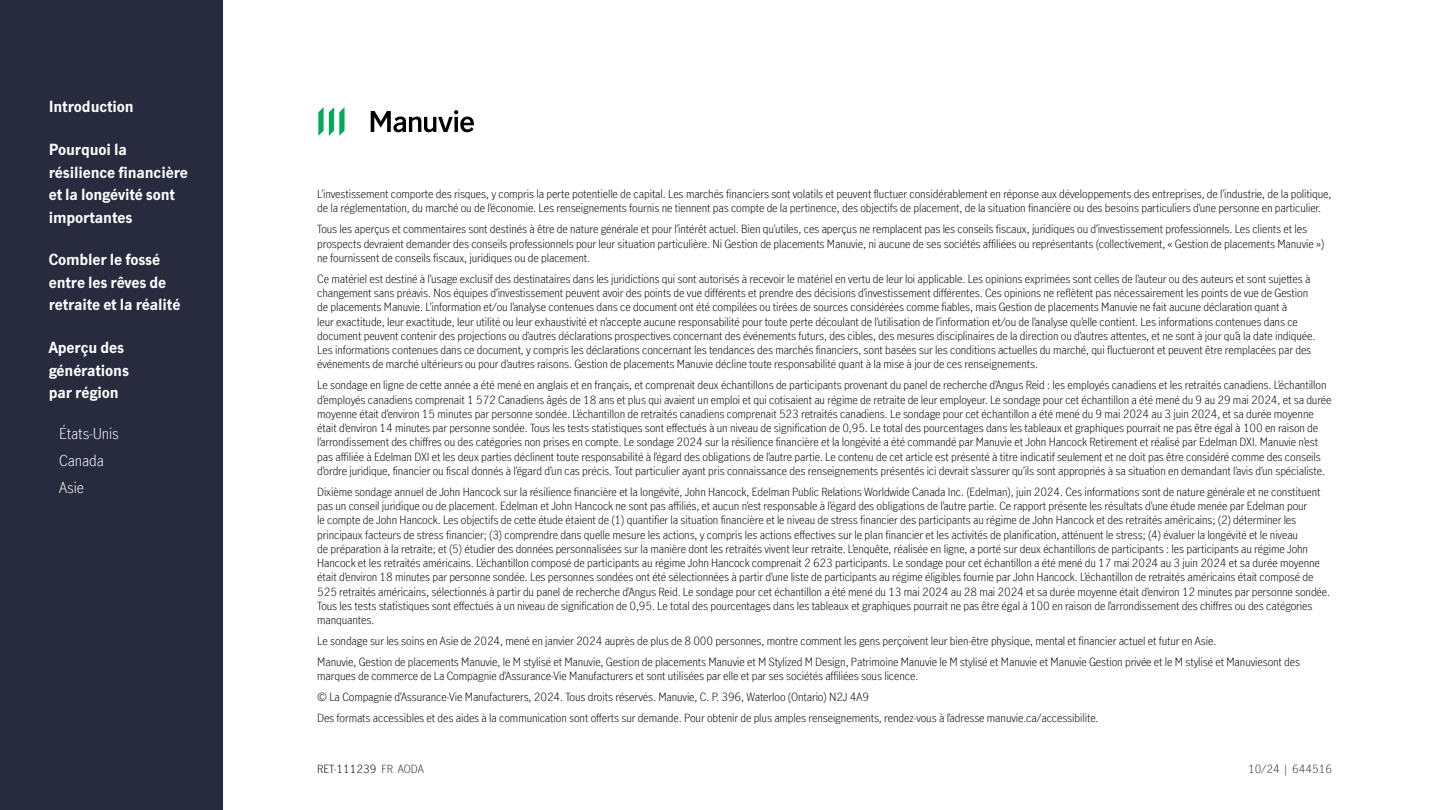
<style>
.page{position:relative;width:1440px;height:810px;background:#fff}
.page>*{position:absolute;margin:0;border:0;box-sizing:border-box;transform-origin:0 0}
.t1{font:700 15px/22.5px "Manulife JH Sans Optimized";letter-spacing:-.01em;color:#fff}
.t2{font:300 15px/27px "Manulife JH Sans Optimized";letter-spacing:-.01em;color:#fff}
.t3{font:300 11.25px/14.2px "Manulife JH Sans Optimized";letter-spacing:-.01em;color:#000}
.t4{font:300 11.25px "Manulife JH Sans Optimized";color:#282b3e}
.s1{color:#282b3e}
</style>
<div class="page">
<svg style="left:318px;top:107px;width:27px;height:29px"></svg>
<svg style="left:371px;top:110px;width:103px;height:22px"></svg>
<div style="left:0;top:0;width:223px;height:810px;background:#282b3e"></div>
<h1 class="t1" style="left:49px;top:95px;width:87px">Introduction</h1>
<h1 class="t1" style="left:49px;top:138px;width:141px">Pourquoi la résilience financière et la longévité sont importantes</h1>
<h1 class="t1" style="left:49px;top:248px;width:133px">Combler le fossé entre les rêves de retraite et la réalité</h1>
<h1 class="t1" style="left:49px;top:336px;width:82px">Aperçu des générations par région</h1>
<h1 class="t2" style="left:59px;top:419px;width:61px">États-Unis<br>Canada<br>Asie</h1>
<p class="t3" style="left:317px;top:186px;width:1016px">L’investissement comporte des risques, y compris la perte potentielle de capital. Les marchés financiers sont volatils et peuvent fluctuer considérablement en réponse aux développements des entreprises, de l’industrie, de la politique, de la réglementation, du marché ou de l’économie. Les renseignements fournis ne tiennent pas compte de la pertinence, des objectifs de placement, de la situation financière ou des besoins particuliers d’une personne en particulier.</p>
<p class="t3" style="left:317px;top:222px;width:1009px">Tous les aperçus et commentaires sont destinés à être de nature générale et pour l’intérêt actuel. Bien qu’utiles, ces aperçus ne remplacent pas les conseils fiscaux, juridiques ou d’investissement professionnels. Les clients et les prospects devraient demander des conseils professionnels pour leur situation particulière. Ni Gestion de placements Manuvie, ni aucune de ses sociétés affiliées ou représentants (collectivement, « Gestion de placements Manuvie ») ne fournissent de conseils fiscaux, juridiques ou de placement.</p>
<p class="t3" style="left:317px;top:271px;width:1000px">Ce matériel est destiné à l’usage exclusif des destinataires dans les juridictions qui sont autorisés à recevoir le matériel en vertu de leur loi applicable. Les opinions exprimées sont celles de l’auteur ou des auteurs et sont sujettes à changement sans préavis. Nos équipes d’investissement peuvent avoir des points de vue différents et prendre des décisions d’investissement différentes. Ces opinions ne reflètent pas nécessairement les points de vue de Gestion de placements Manuvie. L’information et/ou l’analyse contenues dans ce document ont été compilées ou tirées de sources considérées comme fiables, mais Gestion de placements Manuvie ne fait aucune déclaration quant à<br>leur exactitude, leur exactitude, leur utilité ou leur exhaustivité et n’accepte aucune responsabilité pour toute perte découlant de l’utilisation de l’information et/ou de l’analyse qu’elle contient. Les informations contenues dans ce document peuvent contenir des projections ou d’autres déclarations prospectives concernant des événements futurs, des cibles, des mesures disciplinaires de la direction ou d’autres attentes, et ne sont à jour qu’à la date indiquée.<br>Les informations contenues dans ce document, y compris les déclarations concernant les tendances des marchés financiers, sont basées sur les conditions actuelles du marché, qui fluctueront et peuvent être remplacées par des événements de marché ultérieurs ou pour d’autres raisons. Gestion de placements Manuvie décline toute responsabilité quant à la mise à jour de ces renseignements.</p>
<p class="t3" style="left:317px;top:378px;width:1016px">Le sondage en ligne de cette année a été mené en anglais et en français, et comprenait deux échantillons de participants provenant du panel de recherche d’Angus Reid : les employés canadiens et les retraités canadiens. L’échantillon d’employés canadiens comprenait 1 572 Canadiens âgés de 18 ans et plus qui avaient un emploi et qui cotisaient au régime de retraite de leur employeur. Le sondage pour cet échantillon a été mené du 9 au 29 mai 2024, et sa durée moyenne était d’environ 15 minutes par personne sondée. L’échantillon de retraités canadiens comprenait 523 retraités canadiens. Le sondage pour cet échantillon a été mené du 9 mai 2024 au 3 juin 2024, et sa durée moyenne était d’environ 14 minutes par personne sondée. Tous les tests statistiques sont effectués à un niveau de signification de 0,95. Le total des pourcentages dans les tableaux et graphiques pourrait ne pas être égal à 100 en raison de l’arrondissement des chiffres ou des catégories non prises en compte. Le sondage 2024 sur la résilience financière et la longévité a été commandé par Manuvie et John Hancock Retirement et réalisé par Edelman DXI. Manuvie n’est pas affiliée à Edelman DXI et les deux parties déclinent toute responsabilité à l’égard des obligations de l’autre partie. Le contenu de cet article est présenté à titre indicatif seulement et ne doit pas être considéré comme des conseils d’ordre juridique, financier ou fiscal donnés à l’égard d’un cas précis. Tout particulier ayant pris connaissance des renseignements présentés ici devrait s’assurer qu’ils sont appropriés à sa situation en demandant l’avis d’un spécialiste.</p>
<p class="t3" style="left:317px;top:484px;width:1015px">Dixième sondage annuel de John Hancock sur la résilience financière et la longévité, John Hancock, Edelman Public Relations Worldwide Canada Inc. (Edelman), juin 2024. Ces informations sont de nature générale et ne constituent pas un conseil juridique ou de placement. Edelman et John Hancock ne sont pas affiliés, et aucun n’est responsable à l’égard des obligations de l’autre partie. Ce rapport présente les résultats d’une étude menée par Edelman pour<br>le compte de John Hancock. Les objectifs de cette étude étaient de (1) quantifier la situation financière et le niveau de stress financier des participants au régime de John Hancock et des retraités américains; (2) déterminer les principaux facteurs de stress financier; (3) comprendre dans quelle mesure les actions, y compris les actions effectives sur le plan financier et les activités de planification, atténuent le stress; (4) évaluer la longévité et le niveau<br>de préparation à la retraite; et (5) étudier des données personnalisées sur la manière dont les retraités vivent leur retraite. L’enquête, réalisée en ligne, a porté sur deux échantillons de participants : les participants au régime John Hancock et les retraités américains. L’échantillon composé de participants au régime John Hancock comprenait 2 623 participants. Le sondage pour cet échantillon a été mené du 17 mai 2024 au 3 juin 2024 et sa durée moyenne était d’environ 18 minutes par personne sondée. Les personnes sondées ont été sélectionnées à partir d’une liste de participants au régime éligibles fournie par John Hancock. L’échantillon de retraités américains était composé de 525 retraités américains, sélectionnés à partir du panel de recherche d’Angus Reid. Le sondage pour cet échantillon a été mené du 13 mai 2024 au 28 mai 2024 et sa durée moyenne était d’environ 12 minutes par personne sondée.<br>Tous les tests statistiques sont effectués à un niveau de signification de 0,95. Le total des pourcentages dans les tableaux et graphiques pourrait ne pas être égal à 100 en raison de l’arrondissement des chiffres ou des catégories manquantes.</p>
<p class="t3" style="left:317px;top:630px;width:985px;line-height:21px">Le sondage sur les soins en Asie de 2024, mené en janvier 2024 auprès de plus de 8 000 personnes, montre comment les gens perçoivent leur bien-être physique, mental et financier actuel et futur en Asie.<br>Manuvie, Gestion de placements Manuvie, le M stylisé et Manuvie, Gestion de placements Manuvie et M Stylized M Design, Patrimoine Manuvie le M stylisé et Manuvie et Manuvie Gestion privée et le M stylisé et Manuviesont des</p>
<p class="t3" style="left:317px;top:665px;width:783px;line-height:21px">marques de commerce de La Compagnie d’Assurance-Vie Manufacturers et sont utilisées par elle et par ses sociétés affiliées sous licence.<br>© La Compagnie d’Assurance-Vie Manufacturers, 2024. Tous droits réservés. Manuvie, C. P. 396, Waterloo (Ontario) N2J 4A9<br>Des formats accessibles et des aides à la communication sont offerts sur demande. Pour obtenir de plus amples renseignements, rendez-vous à l’adresse manuvie.ca/accessibilite.</p>
<p class="t3" style="left:317px;top:761px;width:108px">RET-111239 <span class="s1">FR AODA</span></p>
<p class="t4" style="left:1248px;top:761px;width:85px">10/24 | 644516</p>
</div>
